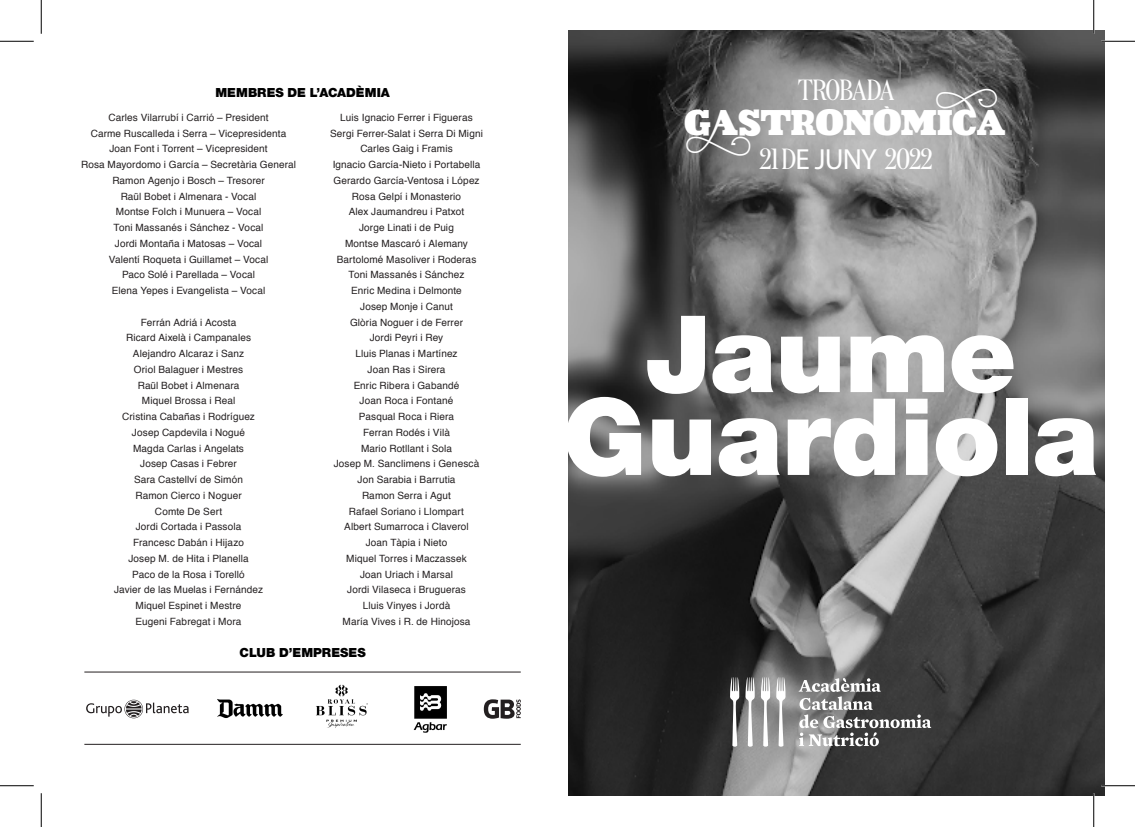
<style>
.page{position:relative;width:1135px;height:827px;background:#fff}
.page>*{position:absolute;margin:0;border:0;box-sizing:border-box;transform-origin:0 0}
.t1{font:900 106.75px/82.9px "Helvetica 95";letter-spacing:-.01em;color:#fff;text-align:center}
.t2{font:34px "VIDIZ PRO";letter-spacing:-.02em;color:#fff}
.t3{font:29.12px "Domaine Display Condensed Test";letter-spacing:-.025em;color:#fff}
.t4{font:900 12.5px "Helvetica 95";color:#000}
.t5{font:10px/15.8px "Helvetica";letter-spacing:.01em;color:#231f20;text-align:center}
.s1{font-family:"Myriad Pro"}
</style>
<div class="page">
<svg style="left:86px;top:699px;width:103px;height:19px"></svg>
<svg style="left:484px;top:699px;width:37px;height:19px"></svg>
<img style="left:316px;top:684px;width:52px;height:44px">
<img style="left:568px;top:31px;width:536px;height:765px">
<img style="left:413px;top:686px;width:34px;height:47px">
<hr style="left:84px;top:671px;width:437px;height:1px;background:#231f20">
<hr style="left:84px;top:744px;width:437px;height:1px;background:#231f20">
<svg style="left:799px;top:677px;width:132px;height:69px;background:#747474"></svg>
<svg style="left:776px;top:677px;width:10px;height:69px"></svg>
<svg style="left:761px;top:677px;width:9px;height:69px"></svg>
<svg style="left:745px;top:677px;width:10px;height:69px"></svg>
<svg style="left:730px;top:677px;width:9px;height:69px"></svg>
<img style="left:218px;top:699px;width:64px;height:19px">
<hr style="left:1101px;top:40px;width:34px;height:2px;background:#fff">
<hr style="left:0;top:41px;width:34px;height:1px;background:#000">
<hr style="left:1101px;top:41px;width:34px;height:1px;background:#000">
<hr style="left:0;top:785px;width:34px;height:1px;background:#000">
<hr style="left:1101px;top:785px;width:34px;height:1px;background:#000">
<hr style="left:41px;top:0;width:1px;height:34px;background:#000">
<hr style="left:41px;top:793px;width:1px;height:34px;background:#000">
<hr style="left:1093px;top:0;width:1px;height:34px;background:#000">
<hr style="left:1093px;top:793px;width:1px;height:34px;background:#000">
<p class="t4" style="left:215px;top:85px;width:176px">MEMBRES DE L’ACADÈMIA</p>
<p class="t5" style="left:81px;top:110px;width:216px">Carles Vilarrubí i Carrió – President<br>Carme Ruscalleda i Serra – Vicepresidenta Joan Font i Torrent – Vicepresident<br>Rosa Mayordomo i García – Secretària General Ramon Agenjo i Bosch – Tresorer<br>Raül Bobet i Almenara - Vocal<br>Montse Folch i Munuera – Vocal<br>Toni Massanés i Sánchez - Vocal<br>Jordi Montaña i Matosas – Vocal<br>Valentí Roqueta i Guillamet – Vocal<br>Paco Solé i Parellada – Vocal<br>Elena Yepes i Evangelista – Vocal</p>
<p class="t5" style="left:114px;top:314px;width:150px">Ferrán Adriá i Acosta<br>Ricard Aixelà i Campanales<br>Alejandro Alcaraz i Sanz<br>Oriol Balaguer i Mestres<br>Raül Bobet i Almenara<br>Miquel Brossa i Real<br>Cristina Cabañas i Rodríguez<br>Josep Capdevila i Nogué<br>Magda Carlas i Angelats<br>Josep Casas i Febrer<br>Sara Castellví de Simón<br>Ramon Cierco i Noguer<br>Comte De Sert<br>Jordi Cortada i Passola<br>Francesc Dabán i Hijazo<br>Josep M. de Hita i Planella<br>Paco de la Rosa i Torelló<br>Javier de las Muelas i Fernández<br>Miquel Espinet i Mestre<br>Eugeni Fabregat i Mora</p>
<p class="t5" style="left:330px;top:110px;width:154px">Luis Ignacio Ferrer i Figueras<br>Sergi Ferrer-Salat i Serra Di Migni<br>Carles Gaig i Framis<br>Ignacio García-Nieto i Portabella<br>Gerardo García-Ventosa i López<br>Rosa Gelpí i Monasterio<br>Alex Jaumandreu i Patxot<br>Jorge Linati i de Puig<br>Montse Mascaró i Alemany<br>Bartolomé Masoliver i Roderas<br>Toni Massanés i Sánchez<br>Enric Medina i Delmonte<br>Josep Monje i Canut<br>Glòria Noguer i de Ferrer<br>Jordi Peyri i Rey<br>Lluis Planas i Martínez<br>Joan Ras i Sirera<br>Enric Ribera i Gabandé<br>Joan Roca i Fontané<br>Pasqual Roca i Riera<br>Ferran Rodés i Vilà<br>Mario Rotllant i Sola<br>Josep M. Sanclimens i Genescà<br>Jon Sarabia i Barrutia<br>Ramon Serra i Agut<br>Rafael Soriano i Llompart<br>Albert Sumarroca i Claverol<br>Joan Tàpia i Nieto<br>Miquel Torres i Maczassek<br>Joan Uriach i Marsal<br>Jordi Vilaseca i Brugueras<br>Lluis Vinyes i Jordà<br>María Vives i R. de Hinojosa</p>
<p class="t4" style="left:240px;top:645px;width:128px">CLUB D’EMPRESES</p>
<h3 class="t3" style="left:798px;top:73px;width:98px">TROBADA</h3>
<h2 class="t2" style="left:685px;top:103px;width:330px">gAstronÒmiCa</h2>
<h3 class="t3" style="left:760px;top:142px;width:174px">21 D<span class="s1">E JUNY</span> 2022</h3>
<h1 class="t1" style="left:562px;top:312px;width:538px">Jaume<br>Guardiola</h1>
</div>
